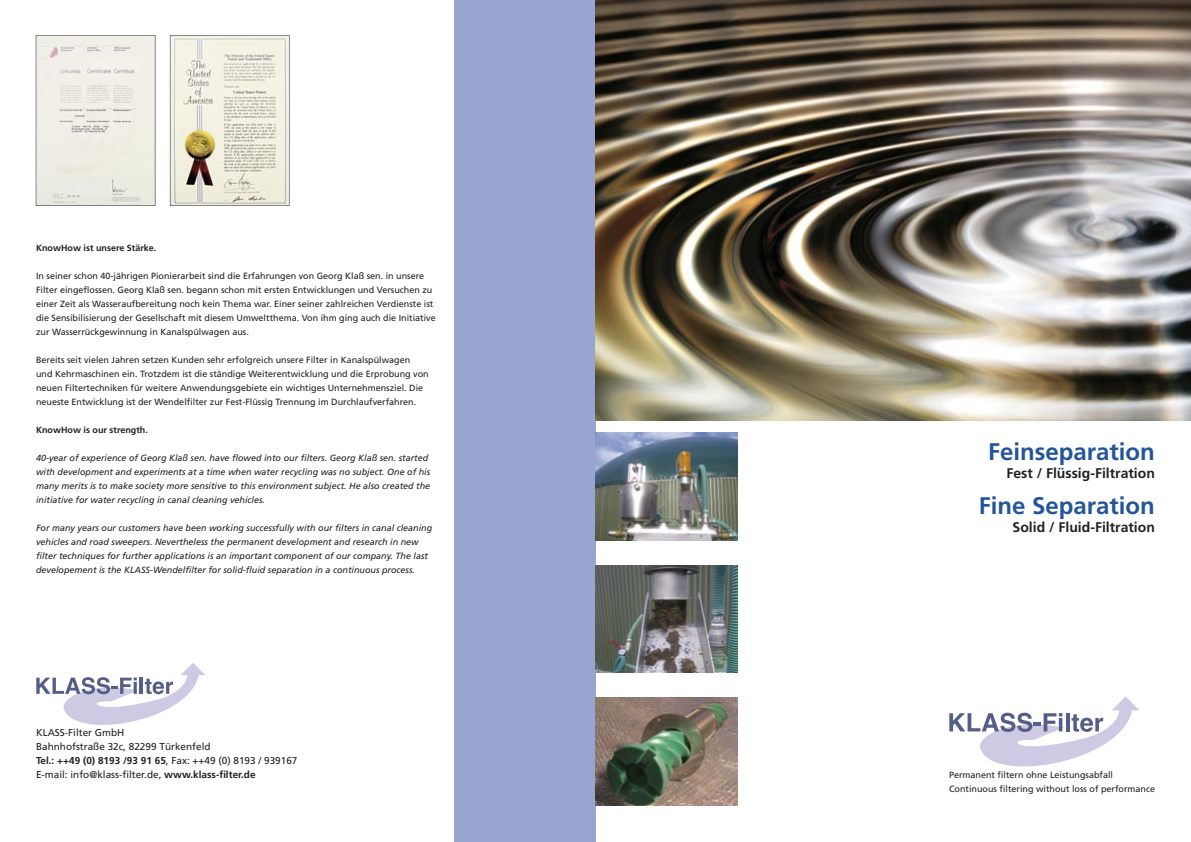
<style>
.page{position:relative;width:1191px;height:842px;background:#fff}
.page>*{position:absolute;margin:0;border:0;box-sizing:border-box;transform-origin:0 0}
.t1{font:700 24px "Frutiger";color:#235598}
.t2{font:700 14px "Frutiger";color:#212125}
.t3{font:10px/14px "Frutiger";color:#212125}
.t4{font:9px/14px "Frutiger";color:#212125}
.t5{font:italic 9px/14px "Frutiger";color:#212125}
.t6{font:700 9px "Frutiger";color:#212125}
.s1{font-weight:700}
</style>
<div class="page">
<div style="left:454px;top:0;width:141px;height:842px;background:#97a5d0"></div>
<svg style="left:36px;top:35px;width:119px;height:171px;background:#eae8e0"></svg>
<svg style="left:170px;top:35px;width:119px;height:171px;background:#e1ddce"></svg>
<svg style="left:36px;top:663px;width:169px;height:62px"></svg>
<img style="left:595px;top:0;width:596px;height:421px">
<img style="left:595px;top:433px;width:142px;height:107px">
<img style="left:595px;top:565px;width:142px;height:108px">
<img style="left:595px;top:697px;width:142px;height:108px">
<svg style="left:949px;top:696px;width:190px;height:71px"></svg>
<p class="t6" style="left:36px;top:243px;width:122px">KnowHow ist unsere Stärke.</p>
<p class="t4" style="left:36px;top:269px;width:401px">In seiner schon 40-jährigen Pionierarbeit sind die Erfahrungen von Georg Klaß sen. in unsere Filter eingeflossen. Georg Klaß sen. begann schon mit ersten Entwicklungen und Versuchen zu einer Zeit als Wasseraufbereitung noch kein Thema war. Einer seiner zahlreichen Verdienste ist die Sensibilisierung der Gesellschaft mit diesem Umweltthema. Von ihm ging auch die Initiative zur Wasserrückgewinnung in Kanalspülwagen aus.</p>
<p class="t4" style="left:36px;top:353px;width:394px">Bereits seit vielen Jahren setzen Kunden sehr erfolgreich unsere Filter in Kanalspülwagen und Kehrmaschinen ein. Trotzdem ist die ständige Weiterentwicklung und die Erprobung von neuen Filtertechniken für weitere Anwendungsgebiete ein wichtiges Unternehmensziel. Die neueste Entwicklung ist der Wendelfilter zur Fest-Flüssig Trennung im Durchlaufverfahren.</p>
<p class="t6" style="left:36px;top:425px;width:113px">KnowHow is our strength.</p>
<p class="t5" style="left:36px;top:451px;width:396px">40-year of experience of Georg Klaß sen. have flowed into our filters. Georg Klaß sen. started with development and experiments at a time when water recycling was no subject. One of his many merits is to make society more sensitive to this environment subject. He also created the initiative for water recycling in canal cleaning vehicles.</p>
<p class="t5" style="left:36px;top:521px;width:398px">For many years our customers have been working successfully with our filters in canal cleaning vehicles and road sweepers. Nevertheless the permanent development and research in new filter techniques for further applications is an important component of our company. The last developement is the KLASS-Wendelfilter for solid-fluid separation in a continuous process.</p>
<p class="t3" style="left:36px;top:725px;width:263px">KLASS-Filter GmbH<br>Bahnhofstraße 32c, 82299 Türkenfeld<br><span class="s1">Tel.: ++49 (0) 8193 /93 91 65</span>, Fax: ++49 (0) 8193 / 939167<br>E-mail: info@klass-filter.de, <span class="s1">www.klass-filter.de</span></p>
<h1 class="t1" style="left:988px;top:437px;width:168px">Feinseparation</h1>
<h2 class="t2" style="left:1006px;top:465px;width:150px">Fest / Flüssig-Filtration</h2>
<h1 class="t1" style="left:978px;top:491px;width:178px">Fine Separation</h1>
<h2 class="t2" style="left:1012px;top:519px;width:144px">Solid / Fluid-Filtration</h2>
<p class="t4" style="left:949px;top:768px;width:208px">Permanent filtern ohne Leistungsabfall<br>Continuous filtering without loss of performance</p>
</div>
